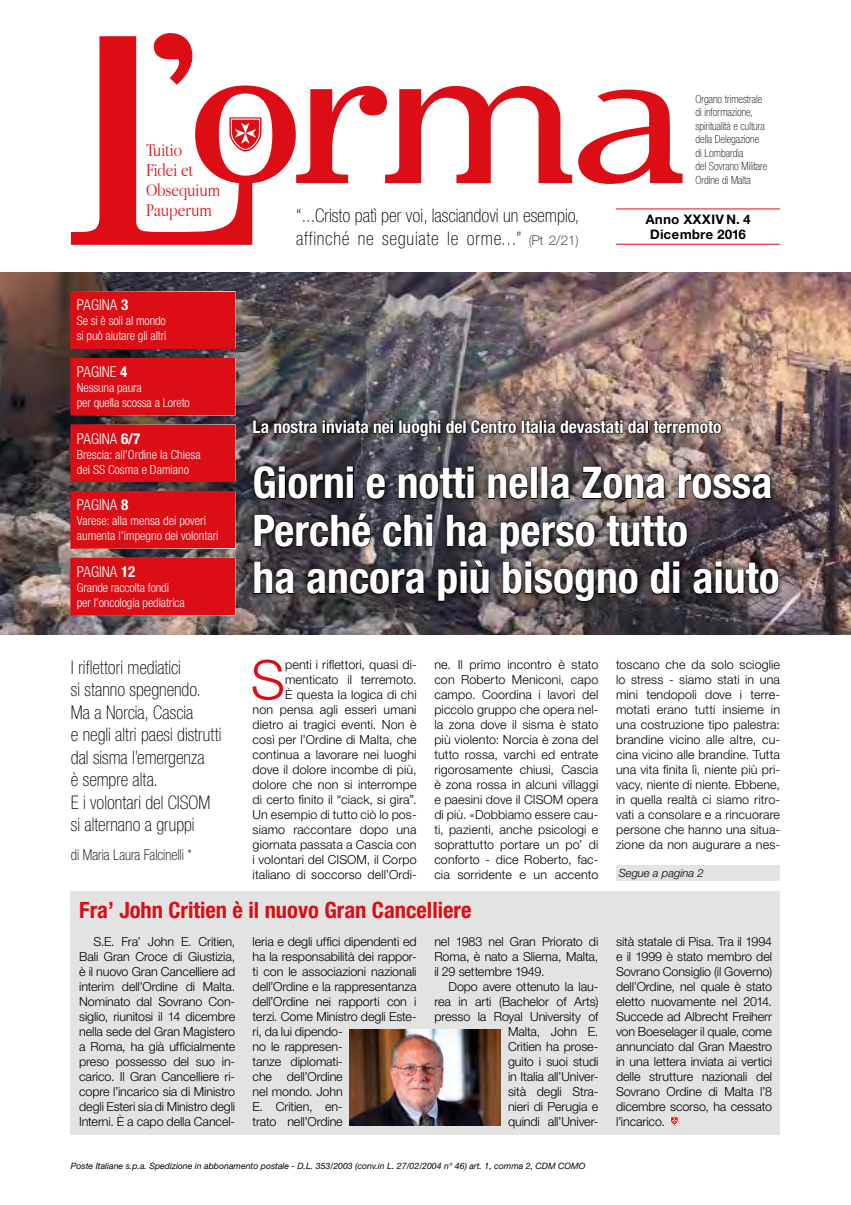
<style>
.page{position:relative;width:851px;height:1205px;background:#fff}
.page>*{position:absolute;margin:0;border:0;box-sizing:border-box;transform-origin:0 0}
.t1{font:300 54.5px "Helvetica Neue LT Std";color:#dc0d15}
.t2{font:700 condensed 43.75px/47.5px "Helvetica Neue LT Std";color:#fff}
.t3{font:700 condensed 22.5px "Helvetica Neue LT Std";color:#dc0d15}
.t4{font:100 condensed 18.75px/22.5px "Helvetica Neue LT Std";color:#000}
.t5{font:300 18.75px/20px "Apple Garamond";color:#dc0d15}
.t6{font:700 condensed 17.5px "Helvetica Neue LT Std";color:#fff}
.t7{font:300 condensed 15px "Helvetica Neue LT Std";color:#fff}
.t8{font:100 condensed 15px "Helvetica Neue LT Std";color:#000}
.t9{font:300 12.5px/15px "Helvetica Neue LT Std";letter-spacing:-.005em;color:#000;text-align:justify}
.t10{font:300 condensed 12.5px/15px "Helvetica Neue LT Std";letter-spacing:-.01em;color:#fff}
.t11{font:700 12.5px/15px "BMW Helvetica";color:#000;text-align:center}
.t12{font:100 condensed 11.25px/13.5px "Helvetica Neue LT Std";color:#000}
.t13{font:italic 300 11.25px "Helvetica Neue LT Std";color:#000}
.t14{font:italic 8.75px "Helvetica Neue LT Std";color:#000}
.s1{font-weight:700}
.s2{font-stretch:normal;font-size:13.25px}
</style>
<div class="page">
<div style="left:71px;top:891px;width:709px;height:243px;background:#e3e3e3"></div>
<img style="left:0;top:272px;width:850px;height:362px">
<div style="left:616px;top:865px;width:164px;height:15px;background:#e3e3e3"></div>
<svg style="left:71px;top:33px;width:611px;height:212px"></svg>
<hr style="left:616px;top:209px;width:164px;height:1px;background:#dc0d15">
<hr style="left:616px;top:244px;width:164px;height:1px;background:#dc0d15">
<div style="left:71px;top:358px;width:164px;height:57px;background:#dc0d15"></div>
<div style="left:71px;top:425px;width:164px;height:57px;background:#dc0d15"></div>
<div style="left:71px;top:491px;width:164px;height:57px;background:#dc0d15"></div>
<div style="left:71px;top:558px;width:164px;height:57px;background:#dc0d15"></div>
<div style="left:71px;top:291px;width:164px;height:57px;background:#dc0d15"></div>
<div style="left:246px;top:414px;width:538px;height:194px;background:#000;opacity:.75"></div>
<svg style="left:253px;top:420px;width:140px;height:15px;background:#262528"></svg>
<svg style="left:399px;top:420px;width:322px;height:17px;background:#403837"></svg>
<svg style="left:254px;top:466px;width:99px;height:33px;background:#1d1a1f"></svg>
<svg style="left:366px;top:474px;width:19px;height:25px"></svg>
<svg style="left:398px;top:466px;width:76px;height:33px;background:#232429"></svg>
<svg style="left:488px;top:474px;width:40px;height:25px"></svg>
<div style="left:530px;top:467px;width:7px;height:32px;border:1px solid #000"></div>
<div style="left:541px;top:467px;width:6px;height:32px;border:1px solid #000"></div>
<svg style="left:550px;top:474px;width:20px;height:25px"></svg>
<svg style="left:581px;top:467px;width:84px;height:32px;background:#453b3b"></svg>
<svg style="left:678px;top:474px;width:93px;height:25px;background:#332b2b"></svg>
<svg style="left:254px;top:513px;width:117px;height:34px;background:#242227"></svg>
<svg style="left:382px;top:514px;width:51px;height:33px;background:#25252b"></svg>
<svg style="left:446px;top:514px;width:41px;height:33px"></svg>
<svg style="left:500px;top:521px;width:95px;height:33px;background:#343033"></svg>
<svg style="left:606px;top:515px;width:81px;height:32px;background:#2f292b"></svg>
<svg style="left:254px;top:562px;width:41px;height:32px"></svg>
<svg style="left:307px;top:569px;width:118px;height:25px;background:#1d1a1c"></svg>
<svg style="left:438px;top:560px;width:51px;height:41px;background:#1e1e23"></svg>
<svg style="left:502px;top:561px;width:136px;height:41px;background:#3b3333"></svg>
<svg style="left:650px;top:561px;width:30px;height:33px"></svg>
<svg style="left:693px;top:561px;width:85px;height:33px;background:#332b2b"></svg>
<img style="left:350px;top:1029px;width:151px;height:96px">
<svg style="left:670px;top:1116px;width:8px;height:9px"></svg>
<h3 class="t5" style="left:146px;top:139px;width:76px">Tuitio<br>Fidei et<br>Obsequium<br>Pauperum</h3>
<p class="t7" style="left:77px;top:296px;width:53px">PAGINA <span class="s1">3</span></p>
<p class="t10" style="left:77px;top:313px;width:91px">Se si è soli al mondo si può aiutare gli altri</p>
<p class="t7" style="left:77px;top:363px;width:52px">PAGINE <span class="s1">4</span></p>
<p class="t10" style="left:77px;top:380px;width:115px">Nessuna paura<br>per quella scossa a Loreto</p>
<p class="t7" style="left:77px;top:430px;width:65px">PAGINA <span class="s1">6/7</span></p>
<p class="t10" style="left:77px;top:447px;width:125px">Brescia: all’Ordine la Chiesa dei SS Cosma e Damiano</p>
<p class="t7" style="left:77px;top:496px;width:53px">PAGINA <span class="s1">8</span></p>
<p class="t10" style="left:77px;top:513px;width:143px">Varese: alla mensa dei poveri aumenta l’impegno dei volontari</p>
<p class="t7" style="left:77px;top:563px;width:60px">PAGINA <span class="s1">12</span></p>
<p class="t10" style="left:77px;top:580px;width:109px">Grande raccolta fondi per l’oncologia pediatrica</p>
<h3 class="t4" style="left:71px;top:656px;width:152px">I riflettori mediatici<br>si stanno spegnendo.<br>Ma a Norcia, Cascia<br>e negli altri paesi distrutti dal sisma l’emergenza<br>è sempre alta.<br>E i volontari del CISOM si alternano a gruppi</h3>
<p class="t8" style="left:71px;top:846px;width:122px">di Maria Laura Falcinelli *</p>
<h3 class="t4" style="left:296px;top:204px;width:284px">“...Cristo patì per voi, lasciandovi un esempio, affinché ne seguiate le orme...” <span class="s2">(Pt 2/21)</span></h3>
<p class="t12" style="left:695px;top:92px;width:73px">Organo trimestrale di informazione, spiritualità e cultura della Delegazione di Lombardia<br>del Sovrano Militare<br>Ordine di Malta</p>
<p class="t11" style="left:645px;top:212px;width:107px">Anno XXXIV N. 4<br>Dicembre 2016</p>
<h3 class="t6" style="left:252px;top:416px;width:470px">La nostra inviata nei luoghi del Centro Italia devastati dal terremoto</h3>
<h2 class="t2" style="left:252px;top:458px;width:528px">Giorni e notti nella Zona rossa<br>Perché chi ha perso tutto<br>ha ancora più bisogno di aiuto</h2>
<h1 class="t1" style="left:251px;top:646px;width:36px">S</h1>
<p class="t9" style="left:252px;top:657px;width:165px;text-align:right">penti i riflettori, quasi di&shy;menticato il terremoto.<br>È questa la logica di chi<br>non pensa agli esseri umani dietro ai tragici eventi. Non è così per l’Ordine di Malta, che continua a lavorare nei luoghi dove il dolore incombe di più, dolore che non si interrompe di certo finito il “ciack, si gira”.<br>Un esempio di tutto ciò lo pos&shy;siamo raccontare dopo una giornata passata a Cascia con i volontari del CISOM, il Corpo italiano di soccorso dell’Ordi-</p>
<p class="t9" style="left:434px;top:657px;width:165px">ne. Il primo incontro è stato con Roberto Meniconi, capo campo. Coordina i lavori del piccolo gruppo che opera nel&shy;la zona dove il sisma è stato più violento: Norcia è zona del tutto rossa, varchi ed entrate rigorosamente chiusi, Cascia è zona rossa in alcuni villaggi e paesini dove il CISOM opera di più. «Dobbiamo essere cau&shy;ti, pazienti, anche psicologi e soprattutto portare un po’ di conforto - dice Roberto, fac&shy;cia sorridente e un accento</p>
<p class="t9" style="left:616px;top:657px;width:165px">toscano che da solo scioglie lo stress - siamo stati in una mini tendopoli dove i terre&shy;motati erano tutti insieme in una costruzione tipo palestra: brandine vicino alle altre, cu&shy;cina vicino alle brandine. Tutta una vita finita lì, niente più pri&shy;vacy, niente di niente. Ebbene, in quella realtà ci siamo ritro&shy;vati a consolare e a rincuorare persone che hanno una situa&shy;zione da non augurare a nes-</p>
<p class="t13" style="left:618px;top:866px;width:87px">Segue a pagina 2</p>
<h3 class="t3" style="left:79px;top:896px;width:393px">Fra’ John Critien è il nuovo Gran Cancelliere</h3>
<p class="t9" style="left:252px;top:933px;width:165px;text-align:left">leria e degli uffici dipendenti ed ha la responsabilità dei rappor&shy;ti con le associazioni nazionali dell’Ordine e la rappresentanza dell’Ordine nei rapporti con i terzi. Come Ministro degli Este&shy;ri, da lui dipendo-<br>no le rappresen-<br>tanze diplomati-<br>che dell’Ordine<br>nel mondo. John<br>E. Critien, en-<br>trato nell’Ordine</p>
<p class="t9" style="left:434px;top:933px;width:165px">nel 1983 nel Gran Priorato di Roma, è nato a Sliema, Malta, il 29 settembre 1949.</p>
<p class="t9" style="left:79px;top:933px;width:157px;text-indent:14px">S.E. Fra’ John E. Critien, Bali Gran Croce di Giustizia, è il nuovo Gran Cancelliere ad interim dell’Ordine di Malta.<br>Nominato dal Sovrano Con&shy;siglio, riunitosi il 14 dicembre nella sede del Gran Magistero a Roma, ha già ufficialmente preso possesso del suo in&shy;carico. Il Gran Cancelliere ri&shy;copre l’incarico sia di Ministro degli Esteri sia di Ministro degli Interni. È a capo della Cancel-</p>
<p class="t9" style="left:434px;top:978px;width:165px;text-align:right">Dopo avere ottenuto la lau&shy;rea in arti (Bachelor of Arts) presso la Royal University of<br>Malta, John E.<br>Critien ha prose-<br>guito i suoi studi<br>in Italia all’Univer-<br>sità degli Stra-<br>nieri di Perugia e<br>quindi all’Univer-</p>
<p class="t14" style="left:71px;top:1160px;width:516px">Poste Italiane s.p.a. Spedizione in abbonamento postale - D.L. 353/2003 (conv.in L. 27/02/2004 n° 46) art. 1, comma 2, CDM COMO</p>
<p class="t9" style="left:616px;top:933px;width:157px">sità statale di Pisa. Tra il 1994 e il 1999 è stato membro del Sovrano Consiglio (il Governo) dell’Ordine, nel quale è stato eletto nuovamente nel 2014.<br>Succede ad Albrecht Freiherr von Boeselager il quale, come annunciato dal Gran Maestro in una lettera inviata ai vertici delle strutture nazionali del Sovrano Ordine di Malta l’8 dicembre scorso, ha cessato l’incarico.</p>
</div>
